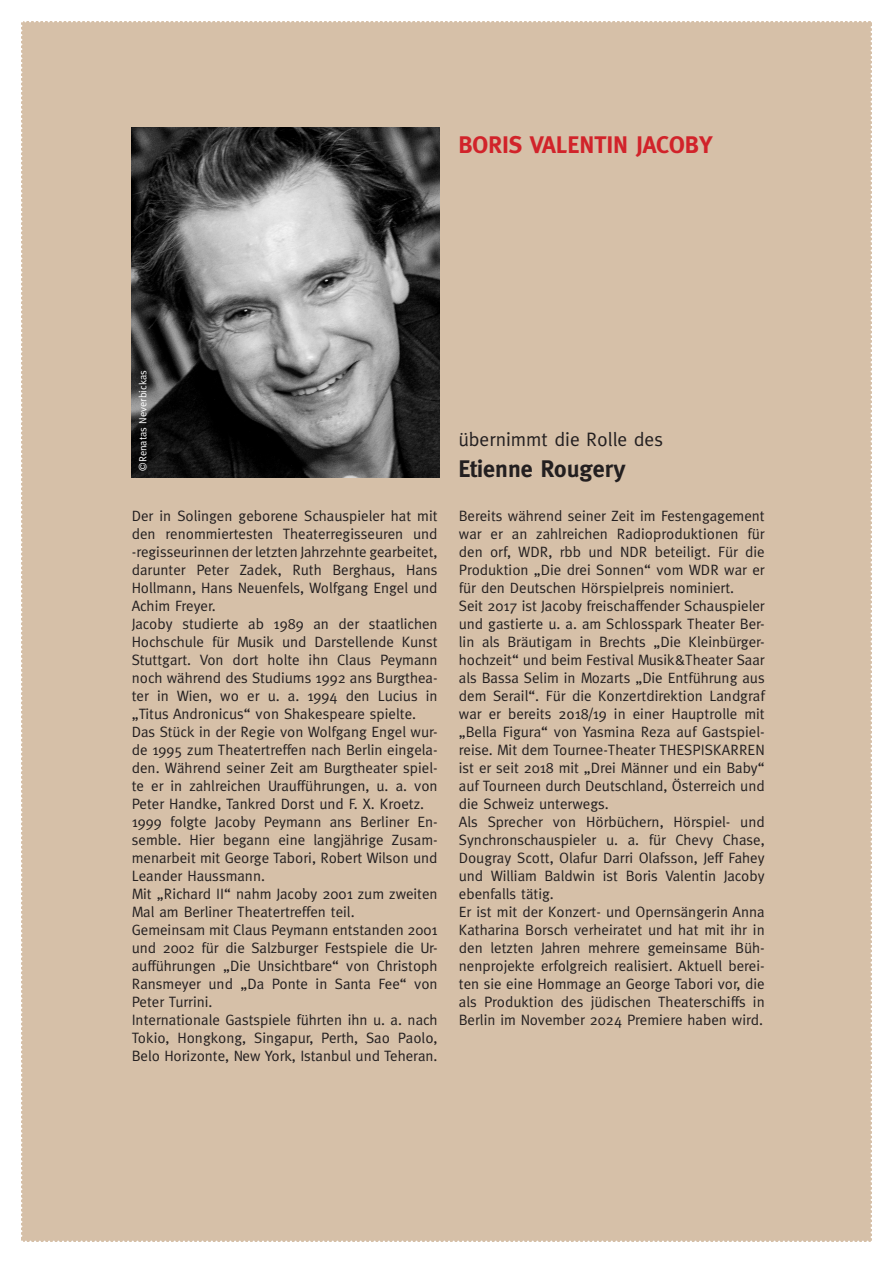
<style>
.page{position:relative;width:893px;height:1263px;background:#fff}
.page>*{position:absolute;margin:0;border:0;box-sizing:border-box;transform-origin:0 0}
.t1{font:700 24px "Meta";color:#d1232a}
.t2{font:700 24px "Meta";color:#231f20}
.t3{font:19.5px "Meta";color:#231f20}
.t4{font:15px/18px "Meta";color:#231f20}
.t5{font:10.5px "Meta";color:#fff}
</style>
<div class="page">
<div style="left:21px;top:21px;width:851px;height:1221px;background:#d6c0a8"></div>
<img style="left:132px;top:128px;width:308px;height:350px">
<p class="t5" style="left:137px;top:471px;width:102px;rotate:-90deg">©Renatas Neverbickas</p>
<h1 class="t1" style="left:458px;top:131px;width:254px">BORIS VALENTIN JACOBY</h1>
<h2 class="t3" style="left:458px;top:428px;width:206px">übernimmt die Rolle des</h2>
<h1 class="t2" style="left:458px;top:455px;width:168px">ETIENNE ROUGERY</h1>
<p class="t4" style="left:132px;top:507px;width:307px">Der in Solingen geborene Schauspieler hat mit den renommiertesten Theaterregisseuren und -regisseurinnen der letzten Jahrzehnte gearbeitet, darunter Peter Zadek, Ruth Berghaus, Hans Hollmann, Hans Neuenfels, Wolfgang Engel und Achim Freyer.<br>Jacoby studierte ab 1989 an der staatlichen Hochschule für Musik und Darstellende Kunst Stuttgart. Von dort holte ihn Claus Peymann noch während des Studiums 1992 ans Burgthea&shy;ter in Wien, wo er u. a. 1994 den Lucius in „Titus Andronicus“ von Shakespeare spielte.<br>Das Stück in der Regie von Wolfgang Engel wur&shy;de 1995 zum Theatertreffen nach Berlin eingela&shy;den. Während seiner Zeit am Burgtheater spiel&shy;te er in zahlreichen Uraufführungen, u. a. von Peter Handke, Tankred Dorst und F. X. Kroetz.<br>1999 folgte Jacoby Peymann ans Berliner En&shy;semble. Hier begann eine langjährige Zusam&shy;menarbeit mit George Tabori, Robert Wilson und Leander Haussmann.<br>Mit „Richard II“ nahm Jacoby 2001 zum zweiten Mal am Berliner Theatertreffen teil.<br>Gemeinsam mit Claus Peymann entstanden 2001 und 2002 für die Salzburger Festspiele die Ur&shy;aufführungen „Die Unsichtbare“ von Christoph Ransmeyer und „Da Ponte in Santa Fee“ von Peter Turrini.<br>Internationale Gastspiele führten ihn u. a. nach Tokio, Hongkong, Singapur, Perth, Sao Paolo, Belo Horizonte, New York, Istanbul und Teheran.</p>
<p class="t4" style="left:459px;top:507px;width:307px">Bereits während seiner Zeit im Festengagement war er an zahlreichen Radioproduktionen für den orf, WDR, rbb und NDR beteiligt. Für die Produktion „Die drei Sonnen“ vom WDR war er für den Deutschen Hörspielpreis nominiert.<br>Seit 2017 ist Jacoby freischaffender Schauspieler und gastierte u. a. am Schlosspark Theater Ber&shy;lin als Bräutigam in Brechts „Die Kleinbürger&shy;hochzeit“ und beim Festival Musik&amp;Theater Saar als Bassa Selim in Mozarts „Die Entführung aus dem Serail“. Für die Konzertdirektion Landgraf war er bereits 2o18/19 in einer Hauptrolle mit „Bella Figura“ von Yasmina Reza auf Gastspiel&shy;reise. Mit dem Tournee-Theater THESPISKARREN ist er seit 2018 mit „Drei Männer und ein Baby“ auf Tourneen durch Deutschland, Österreich und die Schweiz unterwegs.<br>Als Sprecher von Hörbüchern, Hörspiel- und Synchronschauspieler u. a. für Chevy Chase, Dougray Scott, Olafur Darri Olafsson, Jeff Fahey und William Baldwin ist Boris Valentin Jacoby ebenfalls tätig.<br>Er ist mit der Konzert- und Opernsängerin Anna Katharina Borsch verheiratet und hat mit ihr in den letzten Jahren mehrere gemeinsame Büh&shy;nenprojekte erfolgreich realisiert. Aktuell berei&shy;ten sie eine Hommage an George Tabori vor, die als Produktion des jüdischen Theaterschiffs in Berlin im November 2024 Premiere haben wird.</p>
</div>
